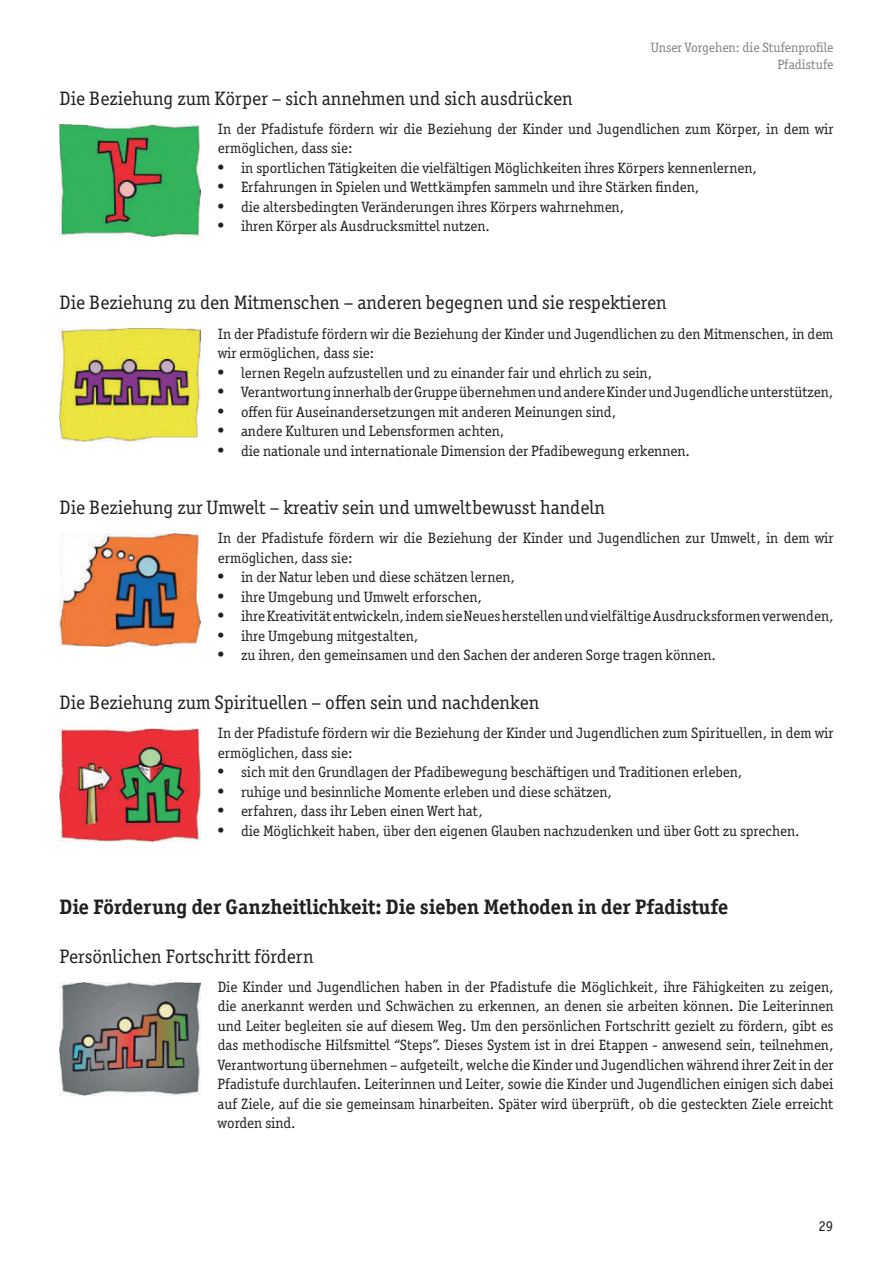
<style>
.page{position:relative;width:893px;height:1263px;background:#fff}
.page>*{position:absolute;margin:0;border:0;box-sizing:border-box;transform-origin:0 0}
.t1{font:700 21px "Officina Ser ITC";color:#231f20}
.t2{font:19.5px "Officina Serif ITC Pro";color:#231f20}
.t3{font:15px/19.5px "Officina Serif ITC Pro";color:#231f20}
.t4{font:13.5px/16.5px "Officina Serif ITC Pro";color:#808285;text-align:right}
.s1{font-family:"Times";font-size:18px}
</style>
<div class="page">
<img style="left:60px;top:124px;width:141px;height:113px">
<img style="left:60px;top:534px;width:141px;height:112px">
<img style="left:60px;top:729px;width:141px;height:113px">
<img style="left:60px;top:329px;width:141px;height:113px">
<img style="left:60px;top:982px;width:141px;height:113px">
<p class="t4" style="left:651px;top:39px;width:184px">Unser Vorgehen: die Stufenprofile<br>Pfadistufe</p>
<h2 class="t2" style="left:60px;top:87px;width:515px">Die Beziehung zum Körper – sich annehmen und sich ausdrücken</h2>
<p class="t3" style="left:218px;top:119px;width:617px">In der Pfadistufe fördern wir die Beziehung der Kinder und Jugendlichen zum Körper, in dem wir ermöglichen, dass sie:</p>
<p class="t3" style="left:218px;top:158px;width:541px"><span class="s1">•</span> in sportlichen Tätigkeiten die vielfältigen Möglichkeiten ihres Körpers kennenlernen,</p>
<p class="t3" style="left:218px;top:177px;width:483px"><span class="s1">•</span> Erfahrungen in Spielen und Wettkämpfen sammeln und ihre Stärken finden,</p>
<p class="t3" style="left:218px;top:197px;width:408px"><span class="s1">•</span> die altersbedingten Veränderungen ihres Körpers wahrnehmen,</p>
<p class="t3" style="left:218px;top:216px;width:274px"><span class="s1">•</span> ihren Körper als Ausdrucksmittel nutzen.</p>
<h2 class="t2" style="left:60px;top:291px;width:608px">Die Beziehung zu den Mitmenschen – anderen begegnen und sie respektieren</h2>
<p class="t3" style="left:218px;top:324px;width:617px">In der Pfadistufe fördern wir die Beziehung der Kinder und Jugendlichen zu den Mitmenschen, in dem wir ermöglichen, dass sie:</p>
<p class="t3" style="left:218px;top:363px;width:436px"><span class="s1">•</span> lernen Regeln aufzustellen und zu einander fair und ehrlich zu sein,</p>
<p class="t3" style="left:218px;top:382px;width:617px"><span class="s1">•</span> Verantwortung innerhalb der Gruppe übernehmen und andere Kinder und Jugendliche unterstützen,</p>
<p class="t3" style="left:218px;top:402px;width:400px"><span class="s1">•</span> offen für Auseinandersetzungen mit anderen Meinungen sind,</p>
<p class="t3" style="left:218px;top:421px;width:288px"><span class="s1">•</span> andere Kulturen und Lebensformen achten,</p>
<p class="t3" style="left:218px;top:441px;width:474px"><span class="s1">•</span> die nationale und internationale Dimension der Pfadibewegung erkennen.</p>
<h2 class="t2" style="left:60px;top:496px;width:547px">Die Beziehung zur Umwelt – kreativ sein und umweltbewusst handeln</h2>
<p class="t3" style="left:218px;top:528px;width:617px">In der Pfadistufe fördern wir die Beziehung der Kinder und Jugendlichen zur Umwelt, in dem wir ermöglichen, dass sie:</p>
<p class="t3" style="left:218px;top:567px;width:299px"><span class="s1">•</span> in der Natur leben und diese schätzen lernen,</p>
<p class="t3" style="left:218px;top:587px;width:266px"><span class="s1">•</span> ihre Umgebung und Umwelt erforschen,</p>
<p class="t3" style="left:218px;top:606px;width:617px"><span class="s1">•</span> ihre Kreativität entwickeln, indem sie Neues herstellen und vielfältige Ausdrucksformen verwenden,</p>
<p class="t3" style="left:218px;top:626px;width:202px"><span class="s1">•</span> ihre Umgebung mitgestalten,</p>
<p class="t3" style="left:218px;top:645px;width:500px"><span class="s1">•</span> zu ihren, den gemeinsamen und den Sachen der anderen Sorge tragen können.</p>
<h2 class="t2" style="left:60px;top:691px;width:481px">Die Beziehung zum Spirituellen – offen sein und nachdenken</h2>
<p class="t3" style="left:218px;top:723px;width:617px">In der Pfadistufe fördern wir die Beziehung der Kinder und Jugendlichen zum Spirituellen, in dem wir ermöglichen, dass sie:</p>
<p class="t3" style="left:218px;top:762px;width:526px"><span class="s1">•</span> sich mit den Grundlagen der Pfadibewegung beschäftigen und Traditionen erleben,</p>
<p class="t3" style="left:218px;top:782px;width:396px"><span class="s1">•</span> ruhige und besinnliche Momente erleben und diese schätzen,</p>
<p class="t3" style="left:218px;top:801px;width:267px"><span class="s1">•</span> erfahren, dass ihr Leben einen Wert hat,</p>
<p class="t3" style="left:218px;top:821px;width:583px"><span class="s1">•</span> die Möglichkeit haben, über den eigenen Glauben nachzudenken und über Gott zu sprechen.</p>
<h1 class="t1" style="left:60px;top:894px;width:670px">Die Förderung der Ganzheitlichkeit: Die sieben Methoden in der Pfadistufe</h1>
<h2 class="t2" style="left:60px;top:945px;width:256px">Persönlichen Fortschritt fördern</h2>
<p class="t3" style="left:218px;top:977px;width:617px;text-align:justify">Die Kinder und Jugendlichen haben in der Pfadistufe die Möglichkeit, ihre Fähigkeiten zu zeigen, die anerkannt werden und Schwächen zu erkennen, an denen sie arbeiten können. Die Leiterinnen und Leiter begleiten sie auf diesem Weg. Um den persönlichen Fortschritt gezielt zu fördern, gibt es das methodische Hilfsmittel “Steps”. Dieses System ist in drei Etappen - anwesend sein, teilnehmen, Verantwortung übernehmen – aufgeteilt, welche die Kinder und Jugendlichen während ihrer Zeit in der Pfadistufe durchlaufen. Leiterinnen und Leiter, sowie die Kinder und Jugendlichen einigen sich dabei auf Ziele, auf die sie gemeinsam hinarbeiten. Später wird überprüft, ob die gesteckten Ziele erreicht worden sind.</p>
<p class="t3" style="left:818px;top:1216px;width:16px">29</p>
</div>
